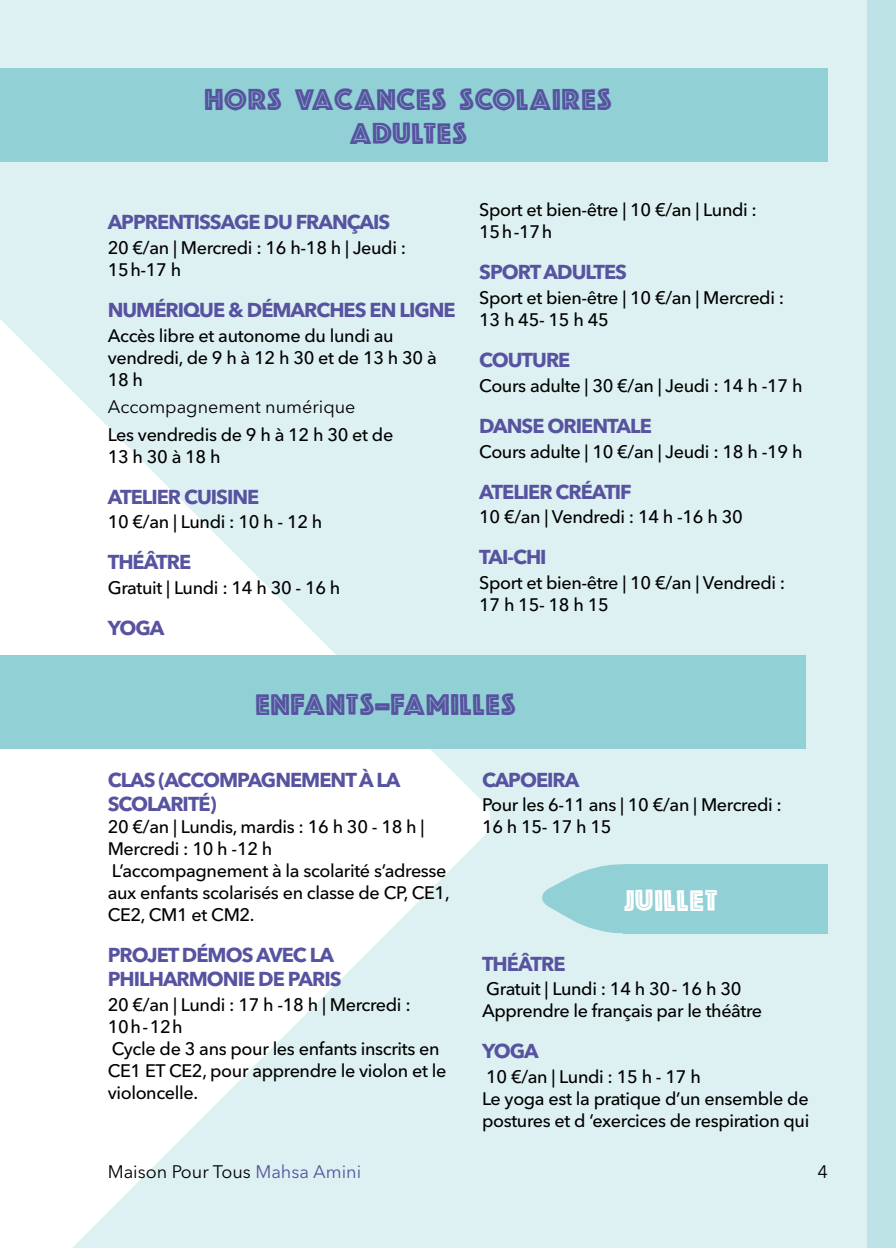
<style>
.page{position:relative;width:896px;height:1248px;background:#fff}
.page>*{position:absolute;margin:0;border:0;box-sizing:border-box;transform-origin:0 0}
.Section-Categories2{font:30px "Gardaempty";color:#5753a0}
.Texte-01{font:30px "Gardaempty";color:#5753a0}
.Section-Categories{font:30px "Gardaempty";color:#fff}
.TitreN5{font:700 20px/24px "Avenir Next LT Pro";letter-spacing:-.05em;color:#5753a0}
.Texte-01-2{font:700 20px/24px "Avenir Next LT Pro";letter-spacing:-.05em;color:#5753a0}
.Texte-01-3{font:500 18px/22px "Avenir Next LT Pro";letter-spacing:-.02em;color:#000}
.PiedPage{font:18px "Avenir Next LT Pro";color:#000}
.TitreN6-Alt{font:18px "Avenir Next LT Pro";color:#000}
.s1{color:#5753a0}
</style>
<div class="page">
<div style="left:0;top:0;width:867px;height:1247px;background:#def1f2"></div>
<div style="left:867px;top:0;width:29px;height:1247px;background:#bde3e6"></div>
<svg style="left:0;top:319px;width:493px;height:928px;fill:#fff"></svg>
<div style="left:0;top:68px;width:828px;height:93px;background:#91d0d4"></div>
<div style="left:0;top:655px;width:805px;height:93px;background:#91d0d4"></div>
<svg style="left:542px;top:864px;width:82px;height:69px"></svg>
<div style="left:624px;top:864px;width:204px;height:69px;background:#91d0d4"></div>
<p class="Section-Categories2" style="left:204px;top:78px;width:409px">HORS VACANCES SCOLAIRES</p>
<p class="Section-Categories2" style="left:349px;top:112px;width:120px">ADULTES</p>
<p class="TitreN5" style="left:108px;top:210px;width:284px">APPRENTISSAGE DU FRANÇAIS</p>
<p class="Texte-01-3" style="left:108px;top:236px;width:300px">20 €/an | Mercredi : 16 h-18 h | Jeudi :<br>15h-17 h</p>
<p class="TitreN5" style="left:108px;top:297px;width:349px">NUMÉRIQUE &amp; DÉMARCHES EN LIGNE</p>
<p class="Texte-01-3" style="left:108px;top:324px;width:330px">Accès libre et autonome du lundi au vendredi, de 9 h à 12 h 30 et de 13 h 30 à<br>18 h</p>
<p class="TitreN6-Alt" style="left:108px;top:396px;width:249px">Accompagnement numérique</p>
<p class="Texte-01-3" style="left:108px;top:423px;width:287px">Les vendredis de 9 h à 12 h 30 et de<br>13 h 30 à 18 h</p>
<p class="TitreN5" style="left:108px;top:484px;width:153px">ATELIER CUISINE</p>
<p class="Texte-01-3" style="left:108px;top:511px;width:216px">10 €/an | Lundi : 10 h - 12 h</p>
<p class="TitreN5" style="left:108px;top:550px;width:85px">THÉÂTRE</p>
<p class="Texte-01-3" style="left:108px;top:577px;width:234px">Gratuit | Lundi : 14 h 30 - 16 h</p>
<p class="TitreN5" style="left:108px;top:616px;width:58px">YOGA</p>
<p class="Texte-01-3" style="left:479px;top:198px;width:279px">Sport et bien-être | 10 €/an | Lundi :<br>15h-17h</p>
<p class="TitreN5" style="left:479px;top:260px;width:149px">SPORT ADULTES</p>
<p class="Texte-01-3" style="left:479px;top:286px;width:306px">Sport et bien-être | 10 €/an | Mercredi :<br>13 h 45- 15 h 45</p>
<p class="TitreN5" style="left:479px;top:347px;width:93px">COUTURE</p>
<p class="Texte-01-3" style="left:479px;top:374px;width:325px">Cours adulte | 30 €/an | Jeudi : 14 h -17 h</p>
<p class="TitreN5" style="left:479px;top:413px;width:174px">DANSE ORIENTALE</p>
<p class="Texte-01-3" style="left:479px;top:440px;width:325px">Cours adulte | 10 €/an | Jeudi : 18 h -19 h</p>
<p class="TitreN5" style="left:479px;top:479px;width:154px">ATELIER CRÉATIF</p>
<p class="Texte-01-3" style="left:479px;top:506px;width:265px">10 €/an | Vendredi : 14 h -16 h 30</p>
<p class="TitreN5" style="left:479px;top:545px;width:69px">TAI-CHI</p>
<p class="Texte-01-3" style="left:479px;top:572px;width:307px">Sport et bien-être | 10 €/an | Vendredi :<br>17 h 15- 18 h 15</p>
<p class="Texte-01" style="left:255px;top:682px;width:263px">ENFANTS-FAMILLES</p>
<p class="Texte-01-2" style="left:108px;top:767px;width:294px">CLAS (ACCOMPAGNEMENT À LA<br>SCOLARITÉ)</p>
<p class="Texte-01-3" style="left:108px;top:815px;width:318px">20 €/an | Lundis, mardis : 16 h 30 - 18 h |<br>Mercredi : 10 h -12 h</p>
<p class="Texte-01-3" style="left:108px;top:859px;width:343px">L’accompagnement à la scolarité s’adresse aux enfants scolarisés en classe de CP, CE1,<br>CE2, CM1 et CM2.</p>
<p class="TitreN5" style="left:108px;top:942px;width:235px">PROJET DÉMOS AVEC LA<br>PHILHARMONIE DE PARIS</p>
<p class="Texte-01-3" style="left:108px;top:993px;width:304px">20 €/an | Lundi : 17 h -18 h | Mercredi :<br>10h-12h</p>
<p class="Texte-01-3" style="left:108px;top:1037px;width:340px">Cycle de 3 ans pour les enfants inscrits en<br>CE1 ET CE2, pour apprendre le violon et le violoncelle.</p>
<p class="TitreN5" style="left:482px;top:767px;width:99px">CAPOEIRA</p>
<p class="Texte-01-3" style="left:482px;top:794px;width:301px">Pour les 6-11 ans | 10 €/an | Mercredi :<br>16 h 15- 17 h 15</p>
<p class="Section-Categories" style="left:624px;top:879px;width:96px">JUILLET</p>
<p class="TitreN5" style="left:482px;top:951px;width:85px">THÉÂTRE</p>
<p class="Texte-01-3" style="left:486px;top:978px;width:257px">Gratuit | Lundi : 14 h 30- 16 h 30</p>
<p class="Texte-01-3" style="left:482px;top:1000px;width:282px">Apprendre le français par le théâtre</p>
<p class="TitreN5" style="left:482px;top:1039px;width:58px">YOGA</p>
<p class="Texte-01-3" style="left:486px;top:1065px;width:216px">10 €/an | Lundi : 15 h - 17 h</p>
<p class="Texte-01-3" style="left:482px;top:1087px;width:329px">Le yoga est la pratique d’un ensemble de postures et d ’exercices de respiration qui</p>
<p class="PiedPage" style="left:108px;top:1160px;width:255px">Maison Pour Tous <span class="s1">Mahsa Amini</span></p>
<p class="PiedPage" style="left:817px;top:1160px;width:12px">4</p>
</div>
